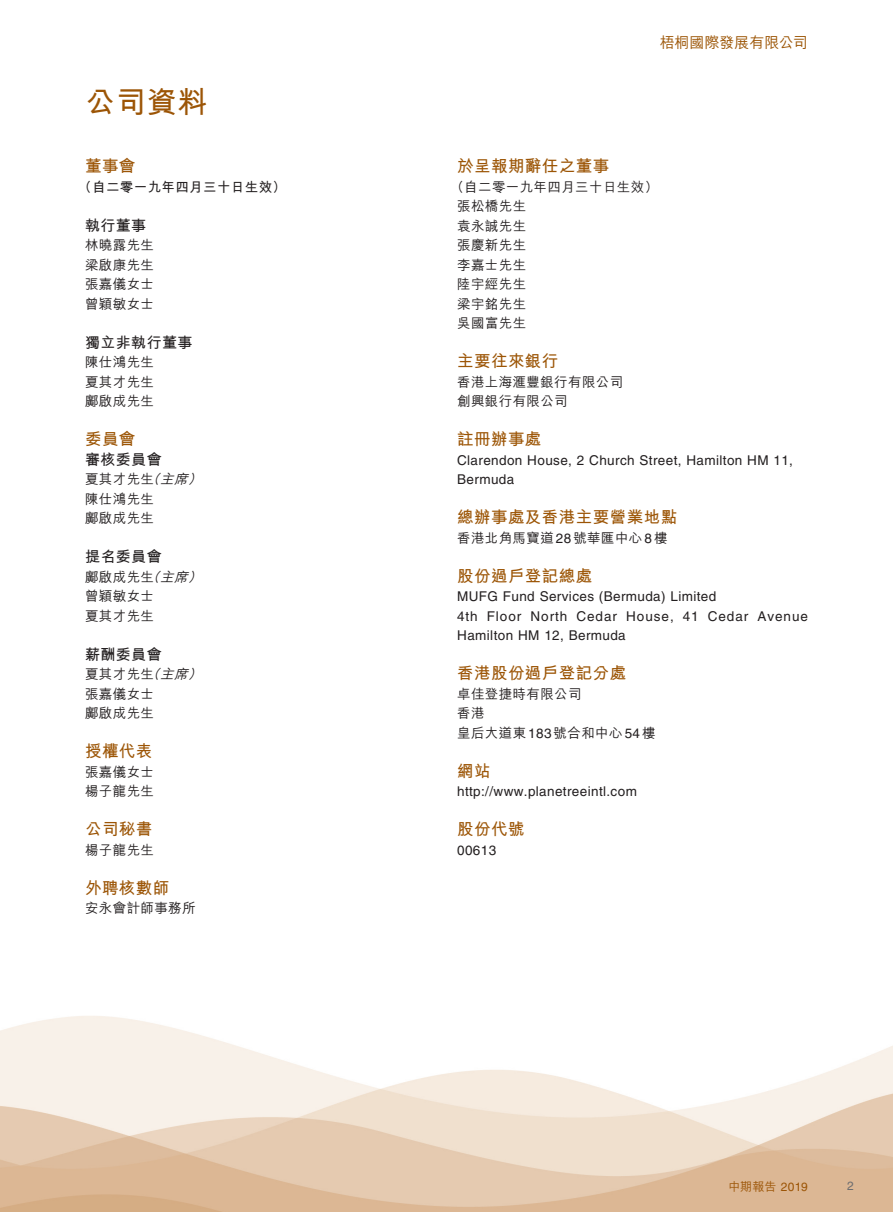
<style>
.page{position:relative;width:893px;height:1212px;background:#fff}
.page>*{position:absolute;margin:0;border:0;box-sizing:border-box;transform-origin:0 0}
.t1{font:700 30px "M Hei HK";color:#9c5506}
.t2{font:700 16.5px "M Hei HK";letter-spacing:.03em;color:#9c5506}
.t3{font:700 15px "M Hei HK";letter-spacing:.03em;color:#231f20}
.t4{font:500 15px "M Hei HK";letter-spacing:-.005em;color:#9c5506}
.t5{font:500 13.5px/19.5px "M Hei HK";letter-spacing:.03em;color:#231f20;text-align:justify}
.t6{font:13.5px/19.5px "Helvetica";letter-spacing:.03em;color:#231f20}
.t7{font:700 13.5px "M Hei HK";letter-spacing:.03em;color:#231f20}
.t8{font:italic 500 13.5px "M Hei HK";color:#231f20}
.t9{font:500 12px "M Hei HK";color:#9c5506}
.t10{font:12px "Helvetica";color:#6c6d70}
.s1{font-family:"Helvetica";font-weight:400}
</style>
<div class="page">
<h1 class="t1" style="left:85px;top:80px;width:124px">公司資料</h1>
<p class="t2" style="left:85px;top:154px;width:52px">董事會</p>
<p class="t7" style="left:78px;top:177px;width:209px">（自二零一九年四月三十日生效(</p>
<p class="t3" style="left:85px;top:214px;width:63px">執行董事</p>
<p class="t5" style="left:85px;top:234px;width:71px">林曉露先生梁啟康先生張嘉儀女士曾穎敏女士</p>
<p class="t3" style="left:85px;top:331px;width:109px">獨立非執行董事</p>
<p class="t5" style="left:85px;top:351px;width:71px">陳仕鴻先生夏其才先生鄺啟成先生</p>
<p class="t2" style="left:85px;top:427px;width:52px">委員會</p>
<p class="t3" style="left:85px;top:448px;width:78px">審核委員會</p>
<p class="t8" style="left:188px;top:469px;width:20px">(</p>
<p class="t5" style="left:85px;top:468px;width:71px">夏其才先生陳仕鴻先生鄺啟成先生</p>
<p class="t3" style="left:85px;top:546px;width:78px">提名委員會</p>
<p class="t8" style="left:160px;top:469px;width:34px">主席</p>
<p class="t8" style="left:146px;top:469px;width:20px">（</p>
<p class="t5" style="left:85px;top:566px;width:71px">鄺啟成先生曾穎敏女士夏其才先生</p>
<p class="t3" style="left:85px;top:643px;width:78px">薪酬委員會</p>
<p class="t8" style="left:160px;top:567px;width:34px">主席</p>
<p class="t8" style="left:188px;top:567px;width:20px">(</p>
<p class="t8" style="left:146px;top:567px;width:20px">（</p>
<p class="t5" style="left:85px;top:663px;width:71px">夏其才先生張嘉儀女士鄺啟成先生</p>
<p class="t2" style="left:85px;top:739px;width:69px">授權代表</p>
<p class="t5" style="left:85px;top:761px;width:71px">張嘉儀女士楊子龍先生</p>
<p class="t2" style="left:85px;top:817px;width:69px">公司秘書</p>
<p class="t5" style="left:85px;top:839px;width:71px">楊子龍先生</p>
<p class="t2" style="left:85px;top:876px;width:86px">外聘核數師</p>
<p class="t5" style="left:85px;top:897px;width:112px">安永會計師事務所</p>
<p class="t8" style="left:160px;top:664px;width:34px">主席</p>
<p class="t8" style="left:188px;top:664px;width:20px">(</p>
<p class="t8" style="left:146px;top:664px;width:20px">（</p>
<p class="t4" style="left:660px;top:32px;width:150px">梧桐國際發展有限公司</p>
<p class="t2" style="left:457px;top:154px;width:154px">於呈報期辭任之董事</p>
<p class="t5" style="left:457px;top:176px;width:203px;text-align:left;text-indent:-7px">（自二零一九年四月三十日生效(張松橋先生<br>袁永誠先生<br>張慶新先生<br>李嘉士先生<br>陸宇經先生<br>梁宇銘先生<br>吳國富先生</p>
<p class="t2" style="left:457px;top:349px;width:103px">主要往來銀行</p>
<p class="t5" style="left:457px;top:371px;width:168px">香港上海滙豐銀行有限公司創興銀行有限公司</p>
<p class="t2" style="left:457px;top:427px;width:86px">註冊辦事處</p>
<p class="t6" style="left:457px;top:450px;width:337px">Clarendon House, 2 Church Street, Hamilton HM 11,<br>Bermuda</p>
<p class="t2" style="left:457px;top:505px;width:222px">總辦事處及香港主要營業地點</p>
<p class="t5" style="left:457px;top:527px;width:212px">香港北角馬寶道<span class="s1">28</span>號華匯中心<span class="s1">8</span>樓</p>
<p class="t2" style="left:457px;top:564px;width:137px">股份過戶登記總處</p>
<p class="t6" style="left:457px;top:587px;width:261px">MUFG Fund Services (Bermuda) Limited</p>
<p class="t6" style="left:757px;top:606px;width:52px">Avenue</p>
<p class="t6" style="left:576px;top:606px;width:42px">Cedar</p>
<p class="t6" style="left:708px;top:606px;width:42px">Cedar</p>
<p class="t6" style="left:457px;top:606px;width:170px">4th<br>Hamilton HM 12, Bermuda</p>
<p class="t2" style="left:457px;top:661px;width:171px">香港股份過戶登記分處</p>
<p class="t5" style="left:457px;top:683px;width:200px;text-align:left">卓佳登捷時有限公司<br>香港<br>皇后大道東<span class="s1">183</span>號合和中心<span class="s1">54</span>樓</p>
<p class="t2" style="left:457px;top:759px;width:35px">網站</p>
<p class="t6" style="left:457px;top:782px;width:181px">http://www.planetreeintl.com</p>
<p class="t2" style="left:457px;top:817px;width:69px">股份代號</p>
<p class="t6" style="left:457px;top:840px;width:41px">00613</p>
<p class="t6" style="left:487px;top:606px;width:36px">Floor</p>
<p class="t6" style="left:530px;top:606px;width:38px">North</p>
<p class="t6" style="left:626px;top:606px;width:49px">House,</p>
<p class="t6" style="left:683px;top:606px;width:17px">41</p>
<p class="t9" style="left:728px;top:1178px;width:81px">中期報告 <span class="s1">2019</span></p>
<p class="t10" style="left:847px;top:1179px;width:8px">2</p>
</div>
